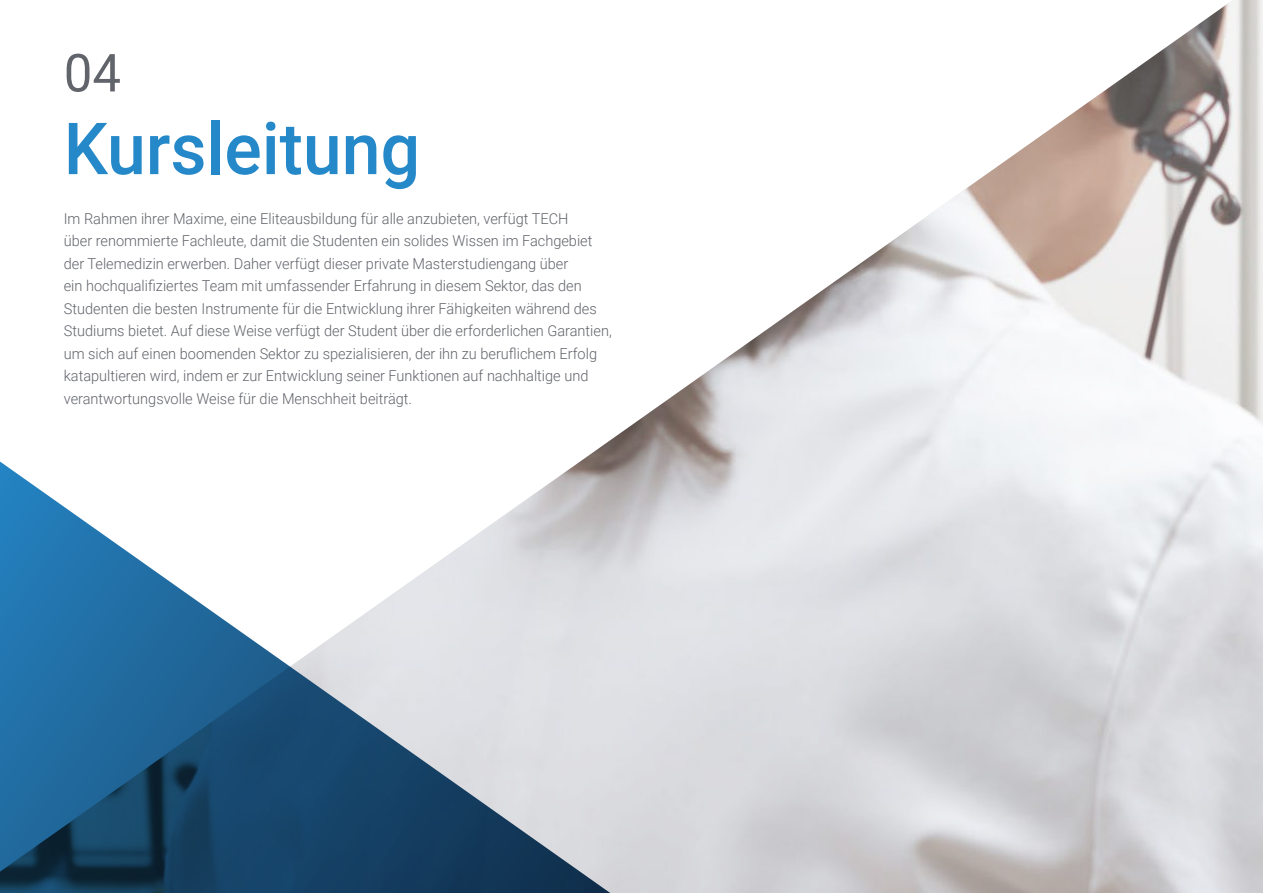
<style>
.page{position:relative;width:1263px;height:893px;background:#fff}
.page>*{position:absolute;margin:0;border:0;box-sizing:border-box;transform-origin:0 0}
.t1{font:500 72px "Roboto";color:#2488c9}
.t2{font:52.5px "Roboto";color:#61646a}
.t3{font:300 15px/22.5px "Roboto";color:#61646a}
</style>
<div class="page">
<img style="left:602px;top:0;width:661px;height:893px">
<svg style="left:0;top:446px;width:640px;height:447px"></svg>
<h2 class="t2" style="left:64px;top:36px;width:59px">04</h2>
<h1 class="t1" style="left:64px;top:98px;width:358px">Kursleitung</h1>
<p class="t3" style="left:64px;top:207px;width:549px">Im Rahmen ihrer Maxime, eine Eliteausbildung für alle anzubieten, verfügt TECH<br>über renommierte Fachleute, damit die Studenten ein solides Wissen im Fachgebiet der Telemedizin erwerben. Daher verfügt dieser private Masterstudiengang über<br>ein hochqualifiziertes Team mit umfassender Erfahrung in diesem Sektor, das den Studenten die besten Instrumente für die Entwicklung ihrer Fähigkeiten während des Studiums bietet. Auf diese Weise verfügt der Student über die erforderlichen Garantien, um sich auf einen boomenden Sektor zu spezialisieren, der ihn zu beruflichem Erfolg katapultieren wird, indem er zur Entwicklung seiner Funktionen auf nachhaltige und verantwortungsvolle Weise für die Menschheit beiträgt.</p>
</div>
